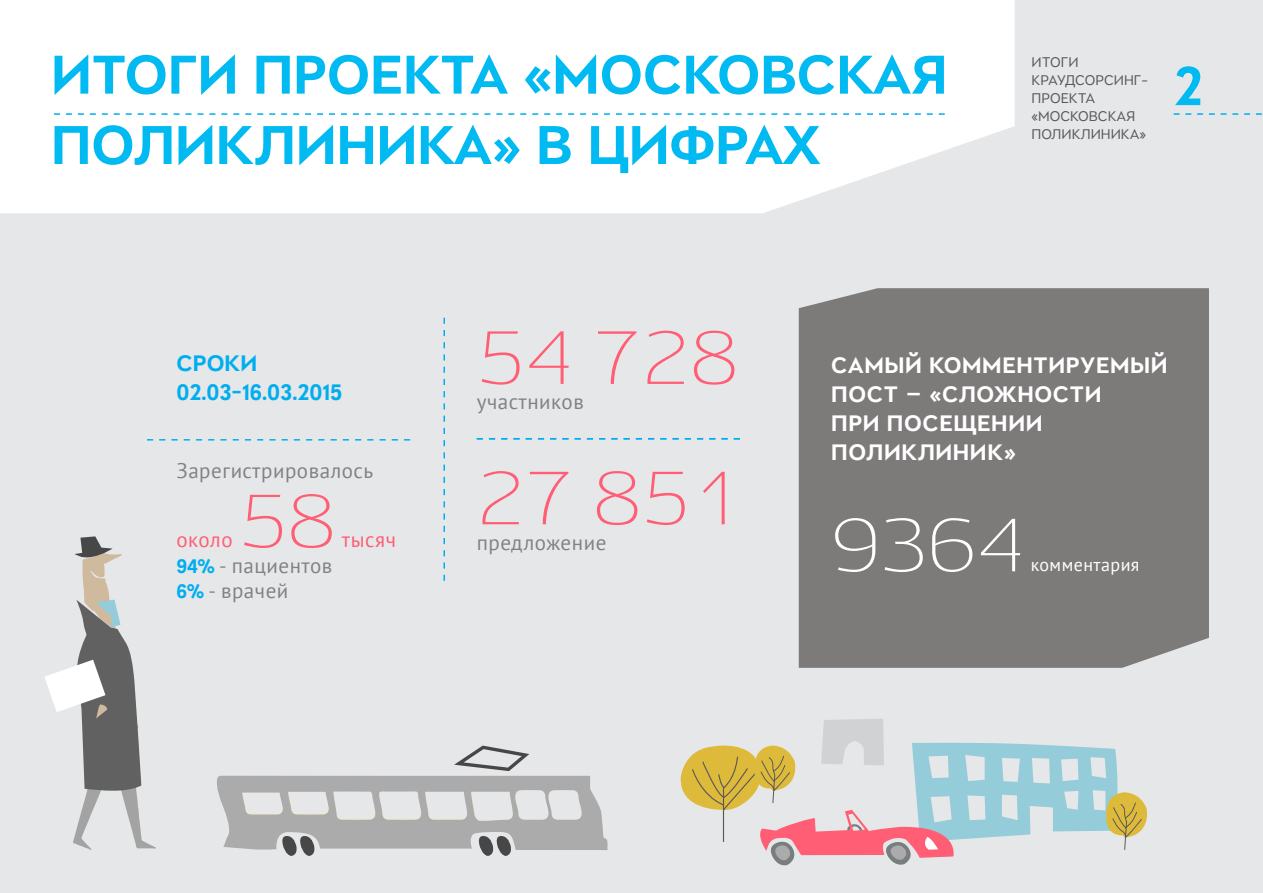
<style>
.page{position:relative;width:1263px;height:893px;background:#e6e7e9}
.page>*{position:absolute;margin:0;border:0;box-sizing:border-box;transform-origin:0 0}
.t1{font:300 75px "ALS Ekibastuz";color:#ff5e75}
.t2{font:300 75px "ALS Ekibastuz";color:#fff}
.t3{font:700 58.35px "Littera Plain";color:#00baf1}
.t4{font:700 24px "Littera Plain";letter-spacing:.025em;color:#fff}
.t5{font:700 24px "Littera Plain";color:#00aeef}
.t6{font:21px "PT Sans";letter-spacing:.025em;color:#808285}
.t7{font:21px "PT Sans";letter-spacing:.025em;color:#ff5e75}
.t8{font:18px "PT Sans";letter-spacing:.025em;color:#fff}
.t9{font:15px/18px "Littera Plain";color:#57585a}
.s1{font-family:"Littera Plain";font-weight:700;color:#00aeef}
</style>
<div class="page">
<div style="left:799px;top:288px;width:410px;height:380px;background:#7d7a7a"></div>
<div style="left:0;top:0;width:1015px;height:213px;background:#fff"></div>
<svg style="left:54px;top:113px;width:891px;height:2px;background:#9ee0f8"></svg>
<svg style="left:1174px;top:113px;width:88px;height:2px"></svg>
<svg style="left:477px;top:438px;width:263px;height:1px"></svg>
<svg style="left:147px;top:439px;width:263px;height:2px"></svg>
<svg style="left:443px;top:318px;width:2px;height:263px"></svg>
<svg style="left:680px;top:719px;width:467px;height:147px"></svg>
<svg style="left:217px;top:746px;width:391px;height:110px"></svg>
<svg style="left:45px;top:536px;width:111px;height:314px"></svg>
<p class="t3" style="left:51px;top:39px;width:898px">ИТОГИ ПРОЕКТА «МОСКОВСКАЯ</p>
<h2 class="t3" style="left:1174px;top:50px;width:30px">2</h2>
<p class="t3" style="left:51px;top:109px;width:772px">ПОЛИКЛИНИКА» В ЦИФРАХ</p>
<p class="t9" style="left:1031px;top:53px;width:118px">ИТОГИ<br>КРАУДСОРСИНГ-<br>ПРОЕКТА «МОСКОВСКАЯ<br>ПОЛИКЛИНИКА»</p>
<p class="t5" style="left:176px;top:348px;width:82px">СРОКИ</p>
<p class="t5" style="left:176px;top:377px;width:167px">02.03-16.03.2015</p>
<p class="t6" style="left:176px;top:457px;width:198px">Зарегистрировалось</p>
<p class="t7" style="left:176px;top:526px;width:58px">около</p>
<p class="t1" style="left:239px;top:476px;width:99px">58</p>
<p class="t6" style="left:176px;top:552px;width:157px"><span class="s1">94%</span> - пациентов</p>
<p class="t6" style="left:176px;top:577px;width:113px"><span class="s1">6%</span> - врачей</p>
<p class="t7" style="left:342px;top:526px;width:56px">тысяч</p>
<p class="t1" style="left:477px;top:313px;width:264px">54 728</p>
<p class="t6" style="left:477px;top:388px;width:109px">участников</p>
<p class="t1" style="left:477px;top:453px;width:264px">27 851</p>
<p class="t6" style="left:477px;top:529px;width:131px">предложение</p>
<p class="t4" style="left:831px;top:351px;width:338px">САМЫЙ КОММЕНТИРУЕМЫЙ</p>
<p class="t4" style="left:831px;top:380px;width:272px">ПОСТ — «СЛОЖНОСТИ</p>
<p class="t4" style="left:831px;top:408px;width:213px">ПРИ ПОСЕЩЕНИИ</p>
<p class="t4" style="left:831px;top:437px;width:186px">ПОЛИКЛИНИК»</p>
<p class="t2" style="left:831px;top:500px;width:196px">9364</p>
<p class="t8" style="left:1031px;top:553px;width:110px">комментария</p>
</div>
